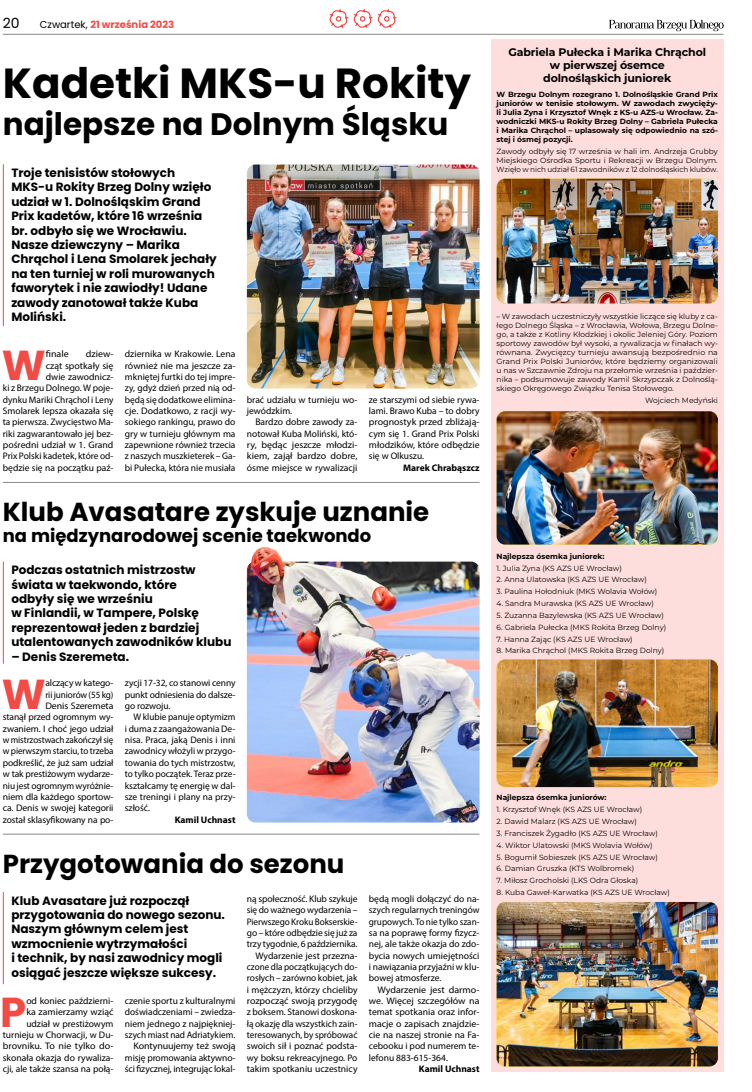
<style>
.page{position:relative;width:752px;height:1092px;background:#fff}
.page>*{position:absolute;margin:0;border:0;box-sizing:border-box;transform-origin:0 0}
.t1{font:700 42px "Poppins";color:#000}
.t2{font:700 41.8px "Poppins";color:#f24a45}
.t3{font:700 31px "Poppins";color:#000}
.t4{font:700 26px "Poppins";color:#000}
.t5{font:700 18px "Poppins";color:#000}
.t6{font:14px "Poppins";color:#000}
.t7{font:700 12px/14.4px "Poppins";color:#000}
.t8{font:700 11px/13.2px "Montserrat";letter-spacing:-.01em;color:#000;text-align:center}
.t9{font:700 10px "Poppins";color:#f24a45}
.t10{font:9.5px/11.3px "Myriad Pro";color:#000;text-align:justify}
.t11{font:9.5px/11.3px "Myriad Pro";color:#000;text-align:justify;scale:1.05 1}
.t12{font:700 9.5px "Myriad Pro";color:#000}
.t13{font:7.5px/9px "Montserrat";color:#000;text-align:justify}
.t14{font:700 7.5px/9px "Montserrat";color:#000;text-align:justify}
.s1{font-weight:400;color:#000}
</style>
<div class="page">
<svg style="left:609px;top:20px;width:114px;height:11px"></svg>
<hr style="left:3px;top:34px;width:720px;height:1px;background:#8c8986">
<svg style="left:329px;top:8px;width:68px;height:21px"></svg>
<img style="left:247px;top:561px;width:232px;height:261px">
<img style="left:247px;top:164px;width:232px;height:224px">
<hr style="left:3px;top:561px;width:1px;height:102px;background:#f24a45">
<hr style="left:3px;top:891px;width:1px;height:93px;background:#f24a45">
<hr style="left:3px;top:164px;width:1px;height:162px;background:#f24a45">
<img style="left:249px;top:547px;width:34px;height:28px">
<div style="left:490px;top:40px;width:233px;height:1031px;background:#fededd"></div>
<img style="left:496px;top:179px;width:221px;height:124px">
<img style="left:496px;top:411px;width:221px;height:133px">
<img style="left:496px;top:659px;width:221px;height:128px">
<img style="left:496px;top:901px;width:221px;height:165px">
<hr style="left:3px;top:482px;width:476px;height:1px;background:#8c8986">
<hr style="left:3px;top:833px;width:476px;height:1px;background:#8c8986">
<h3 class="t6" style="left:3px;top:15px;width:18px">20</h3>
<p class="t9" style="left:40px;top:19px;width:136px"><span class="s1">Czwartek,</span> 21 września 2023</p>
<h1 class="t1" style="left:3px;top:59px;width:469px">Kadetki MKS-u Rokity</h1>
<h3 class="t3" style="left:3px;top:106px;width:447px">najlepsze na Dolnym Śląsku</h3>
<p class="t7" style="left:11px;top:165px;width:207px">Troje tenisistów stołowych<br>MKS-u Rokity Brzeg Dolny wzięło udział w 1. Dolnośląskim Grand<br>Prix kadetów, które 16 września br. odbyło się we Wrocławiu.<br>Nasze dziewczyny – Marika<br>Chrąchol i Lena Smolarek jechały na ten turniej w roli murowanych faworytek i nie zawiodły! Udane zawody zanotował także Kuba<br>Moliński.</p>
<h2 class="t2" style="left:2px;top:341px;width:45px">W</h2>
<p class="t11" style="left:46px;top:348px;width:23px">finale</p>
<p class="t11" style="left:3px;top:348px;width:107px;text-align:right">dziew-<br>cząt spotkały się<br>dwie zawodnicz-<br>ki z Brzegu Dolnego. W poje&shy;dynku Mariki Chrąchol i Leny<br>Smolarek lepsza okazała się ta pierwsza. Zwycięstwo Ma&shy;riki zagwarantowało jej bez&shy;pośredni udział w 1. Grand<br>Prix Polski kadetek, które od&shy;będzie się na początku paź-</p>
<p class="t10" style="left:125px;top:348px;width:112px">dziernika w Krakowie. Lena również nie ma jeszcze za&shy;mkniętej furtki do tej impre&shy;zy, gdyż dzień przed nią od&shy;będą się dodatkowe elimina&shy;cje. Dodatkowo, z racji wy&shy;sokiego rankingu, prawo do gry w turnieju głównym ma zapewnione również trzecia z naszych muszkieterek – Ga&shy;bi Pułecka, która nie musiała</p>
<p class="t10" style="left:247px;top:394px;width:112px">brać udziału w turnieju wo&shy;jewódzkim.</p>
<p class="t10" style="left:247px;top:416px;width:112px;text-indent:9px">Bardzo dobre zawody za&shy;notował Kuba Moliński, któ&shy;ry, będąc jeszcze młodzi&shy;kiem, zajął bardzo dobre, ósme miejsce w rywalizacji</p>
<p class="t10" style="left:369px;top:394px;width:112px">ze starszymi od siebie rywa&shy;lami. Brawo Kuba – to dobry prognostyk przed zbliżają&shy;cym się 1. Grand Prix Polski młodzików, które odbędzie się w Olkuszu.</p>
<p class="t12" style="left:403px;top:461px;width:78px">Marek Chrabąszcz</p>
<h3 class="t4" style="left:3px;top:496px;width:428px">Klub Avasatare zyskuje uznanie</h3>
<h3 class="t5" style="left:3px;top:525px;width:370px">na międzynarodowej scenie taekwondo</h3>
<p class="t7" style="left:11px;top:563px;width:221px">Podczas ostatnich mistrzostw świata w taekwondo, które<br>odbyły się we wrześniu<br>w Finlandii, w Tampere, Polskę reprezentował jeden z bardziej utalentowanych zawodników klubu</p>
<p class="t7" style="left:11px;top:649px;width:119px">– Denis Szeremeta.</p>
<p class="t10" style="left:3px;top:677px;width:112px;text-align:right">alczący w katego-<br>rii juniorów (55 kg)<br>Denis Szeremeta<br>stanął przed ogromnym wy&shy;zwaniem. I choć jego udział w mistrzostwach zakończył się w pierwszym starciu, to trzeba podkreślić, że już sam udział w tak prestiżowym wydarze&shy;niu jest ogromnym wyróżnie&shy;niem dla każdego sportow&shy;ca. Denis w swojej kategorii został sklasyfikowany na po-</p>
<p class="t10" style="left:125px;top:677px;width:112px">zycji 17-32, co stanowi cenny punkt odniesienia do dalsze&shy;go rozwoju.</p>
<h2 class="t2" style="left:2px;top:670px;width:45px">W</h2>
<p class="t10" style="left:125px;top:711px;width:112px;text-indent:9px">W klubie panuje optymizm i duma z zaangażowania De&shy;nisa. Praca, jaką Denis i inni zawodnicy włożyli w przygo&shy;towania do tych mistrzostw, to tylko początek. Teraz prze&shy;kształcamy tę energię w dal&shy;sze treningi i plany na przy&shy;szłość.</p>
<p class="t12" style="left:175px;top:813px;width:62px">Kamil Uchnast</p>
<h3 class="t4" style="left:3px;top:848px;width:343px">Przygotowania do sezonu</h3>
<p class="t7" style="left:11px;top:893px;width:215px">Klub Avasatare już rozpoczął przygotowania do nowego sezonu.<br>Naszym głównym celem jest wzmocnienie wytrzymałości<br>i technik, by nasi zawodnicy mogli osiągać jeszcze większe sukcesy.</p>
<p class="t10" style="left:3px;top:994px;width:112px;text-align:right">od koniec październi-<br>ka zamierzamy wziąć udział w prestiżowym turnieju w Chorwacji, w Du&shy;brovniku. To nie tylko do&shy;skonała okazja do rywaliza&shy;cji, ale także szansa na połą-</p>
<p class="t10" style="left:125px;top:994px;width:112px;text-align:right">czenie sportu z kulturalnymi doświadczeniami – zwiedza&shy;niem jednego z najpiękniej&shy;szych miast nad Adriatykiem.<br>Kontynuujemy też swoją misję promowania aktywno&shy;ści fizycznej, integrując lokal-</p>
<h2 class="t2" style="left:0;top:987px;width:28px">P</h2>
<p class="t10" style="left:247px;top:892px;width:112px;text-align:right">ną społeczność. Klub szykuje się do ważnego wydarzenia –<br>Pierwszego Kroku Bokserskie&shy;go – które odbędzie się już za trzy tygodnie, 6 października.<br>Wydarzenie jest przezna&shy;czone dla początkujących do&shy;rosłych – zarówno kobiet, jak i mężczyzn, którzy chcieliby rozpocząć swoją przygodę z boksem. Stanowi doskona&shy;łą okazję dla wszystkich zain&shy;teresowanych, by spróbować swoich sił i poznać podsta&shy;wy boksu rekreacyjnego. Po takim spotkaniu uczestnicy</p>
<p class="t10" style="left:369px;top:892px;width:112px">będą mogli dołączyć do na&shy;szych regularnych treningów grupowych. To nie tylko szan&shy;sa na poprawę formy fizycz&shy;nej, ale także okazja do zdo&shy;bycia nowych umiejętności i nawiązania przyjaźni w klu&shy;bowej atmosferze.</p>
<p class="t11" style="left:369px;top:983px;width:107px;text-indent:9px">Wydarzenie jest darmo&shy;we. Więcej szczegółów na temat spotkania oraz infor&shy;macje o zapisach znajdzie&shy;cie na naszej stronie na Fa&shy;cebooku i pod numerem te&shy;lefonu 883-615-364.</p>
<p class="t12" style="left:418px;top:1062px;width:62px">Kamil Uchnast</p>
<p class="t8" style="left:508px;top:45px;width:199px">Gabriela Pułecka i Marika Chrąchol w pierwszej ósemce<br>dolnośląskich juniorek</p>
<p class="t14" style="left:496px;top:90px;width:223px">W Brzegu Dolnym rozegrano 1. Dolnośląskie Grand Prix juniorów w tenisie stołowym. W zawodach zwycięży&shy;li Julia Zyna i Krzysztof Wnęk z KS-u AZS-u Wrocław. Za&shy;wodniczki MKS-u Rokity Brzeg Dolny – Gabriela Pułecka i Marika Chrąchol – uplasowały się odpowiednio na szó&shy;stej i ósmej pozycji.</p>
<p class="t13" style="left:496px;top:146px;width:223px">Zawody odbyły się 17 września w hali im. Andrzeja Grubby Miejskiego Ośrodka Sportu i Rekreacji w Brzegu Dolnym.<br>Wzięło w nich udział 61 zawodników z 12 dolnośląskich klubów.</p>
<p class="t13" style="left:496px;top:311px;width:223px">– W zawodach uczestniczyły wszystkie liczące się kluby z ca&shy;łego Dolnego Śląska – z Wrocławia, Wołowa, Brzegu Dolne&shy;go, a także z Kotliny Kłodzkiej i okolic Jeleniej Góry. Poziom sportowy zawodów był wysoki, a rywalizacja w finałach wy&shy;równana. Zwycięzcy turnieju awansują bezpośrednio na Grand Prix Polski Juniorów, które będziemy organizowali u nas w Szczawnie Zdroju na przełomie września i paździer&shy;nika – podsumowuje zawody Kamil Skrzypczak z Dolnoślą&shy;skiego Okręgowego Związku Tenisa Stołowego.</p>
<p class="t13" style="left:644px;top:395px;width:74px">Wojciech Medyński</p>
<p class="t14" style="left:496px;top:551px;width:109px">Najlepsza ósemka juniorek:</p>
<p class="t13" style="left:496px;top:563px;width:127px">1. Julia Zyna (KS AZS UE Wrocław)</p>
<p class="t13" style="left:496px;top:575px;width:152px">2. Anna Ulatowska (KS AZS UE Wrocław)</p>
<p class="t13" style="left:496px;top:586px;width:162px">3. Paulina Hołodniuk (MKS Wolavia Wołów)</p>
<p class="t13" style="left:496px;top:598px;width:159px">4. Sandra Murawska (KS AZS UE Wrocław)</p>
<p class="t13" style="left:496px;top:610px;width:169px">5. Zuzanna Bazylewska (KS AZS UE Wrocław)</p>
<p class="t13" style="left:496px;top:622px;width:171px">6. Gabriela Pułecka (MKS Rokita Brzeg Dolny)</p>
<p class="t13" style="left:496px;top:634px;width:138px">7. Hanna Zając (KS AZS UE Wrocław)</p>
<p class="t13" style="left:496px;top:646px;width:169px">8. Marika Chrąchol (MKS Rokita Brzeg Dolny)</p>
<p class="t14" style="left:496px;top:792px;width:111px">Najlepsza ósemka juniorów:</p>
<p class="t13" style="left:496px;top:804px;width:147px">1. Krzysztof Wnęk (KS AZS UE Wrocław)</p>
<p class="t13" style="left:496px;top:816px;width:142px">2. Dawid Malarz (KS AZS UE Wrocław)</p>
<p class="t13" style="left:496px;top:828px;width:163px">3. Franciszek Żygadło (KS AZS UE Wrocław)</p>
<p class="t13" style="left:496px;top:840px;width:157px">4. Wiktor Ulatowski (MKS Wolavia Wołów)</p>
<p class="t13" style="left:496px;top:852px;width:163px">5. Bogumił Sobieszek (KS AZS UE Wrocław)</p>
<p class="t13" style="left:496px;top:864px;width:139px">6. Damian Gruszka (KTS Wolbromek)</p>
<p class="t13" style="left:496px;top:875px;width:143px">7. Miłosz Grocholski (LKS Odra Głoska)</p>
<p class="t13" style="left:496px;top:887px;width:175px">8. Kuba Gaweł-Karwatka (KS AZS UE Wrocław)</p>
</div>
